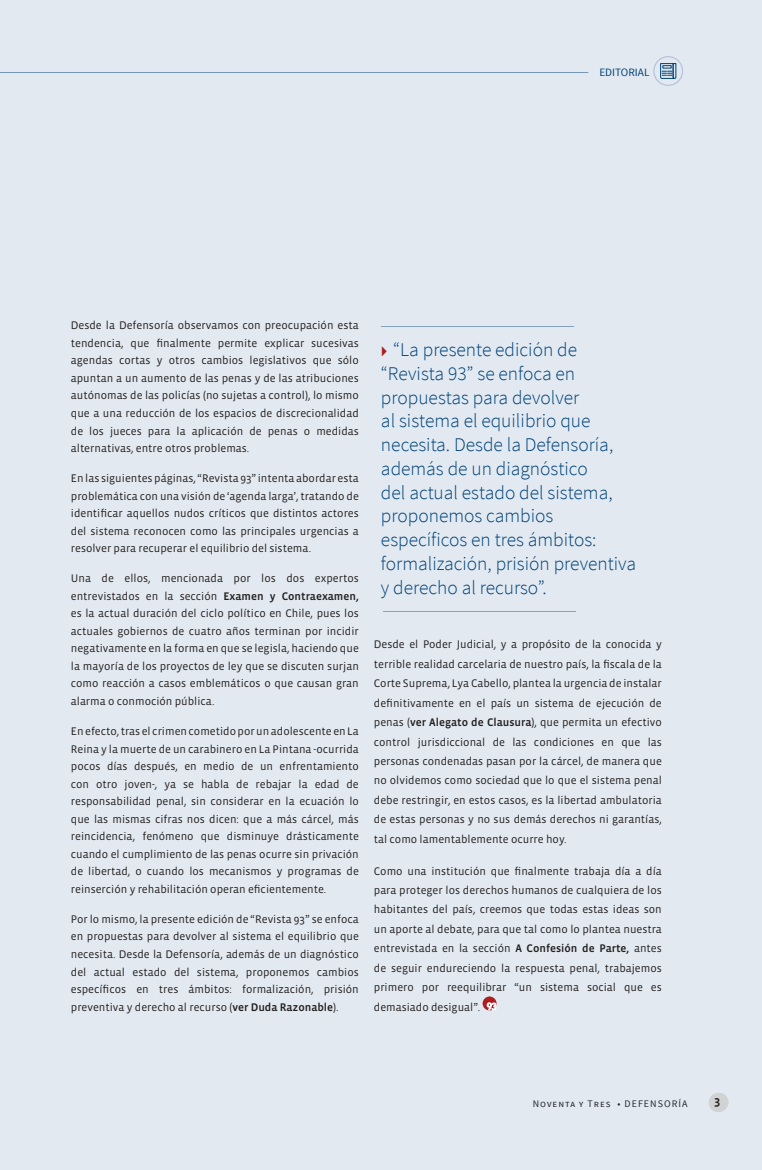
<style>
.page{position:relative;width:762px;height:1170px;background:#fff}
.page>*{position:absolute;margin:0;border:0;box-sizing:border-box;transform-origin:0 0}
.t1{font:300 19.38px/23.8px "Source Sans Pro";color:#004279}
.t2{font:12.5px "Vista Sans Med";color:#231f20}
.t3{font:11.25px/17.5px "Vista Sans";color:#231f20;text-align:justify}
.t4{font:11.25px "Source Sans Pro";color:#004279}
.t5{font:10px "Source Sans Pro";letter-spacing:.1em;color:#231f20}
.s1{font-family:"Vista Sans Med"}
.s2{font-family:"Idealist Sans";font-size:18.75px;color:#b01b1f}
</style>
<div class="page">
<div style="left:0;top:0;width:762px;height:1169px;background:#e2e9f0"></div>
<svg style="left:482px;top:996px;width:14px;height:14px"></svg>
<svg style="left:487px;top:1002px;width:9px;height:8px"></svg>
<div style="left:653px;top:56px;width:30px;height:30px;border:1px solid #b8c3db;border-radius:50%"></div>
<svg style="left:660px;top:56px;width:16px;height:23px"></svg>
<hr style="left:0;top:72px;width:588px;height:1px;background:#004279">
<div style="left:709px;top:1092px;width:19px;height:19px;background:#d1d2d4;border-radius:50%"></div>
<hr style="left:383px;top:611px;width:193px;height:1px;background:#004279">
<hr style="left:381px;top:326px;width:193px;height:1px;background:#004279">
<p class="t4" style="left:599px;top:65px;width:52px">EDITORIAL</p>
<p class="t3" style="left:71px;top:317px;width:289px">Desde la Defensoría observamos con preocupación esta tendencia, que finalmente permite explicar sucesivas agendas cortas y otros cambios legislativos que sólo apuntan a un aumento de las penas y de las atribuciones autónomas de las policías (no sujetas a control), lo mismo que a una reducción de los espacios de discrecionalidad de los jueces para la aplicación de penas o medidas alternativas, entre otros problemas.</p>
<p class="t3" style="left:71px;top:469px;width:289px">En las siguientes páginas, “Revista 93” intenta abordar esta problemática con una visión de ‘agenda larga’, tratando de identificar aquellos nudos críticos que distintos actores del sistema reconocen como las principales urgencias a resolver para recuperar el equilibrio del sistema.</p>
<p class="t3" style="left:71px;top:570px;width:289px">Una de ellos, mencionada por los dos expertos entrevistados en la sección <span class="s1">Examen y Contraexamen, </span>es la actual duración del ciclo político en Chile, pues los actuales gobiernos de cuatro años terminan por incidir negativamente en la forma en que se legisla, haciendo que la mayoría de los proyectos de ley que se discuten surjan como reacción a casos emblemáticos o que causan gran alarma o conmoción pública.</p>
<p class="t3" style="left:71px;top:722px;width:289px">En efecto, tras el crimen cometido por un adolescente en La Reina y la muerte de un carabinero en La Pintana -ocurrida pocos días después, en medio de un enfrentamiento con otro joven-, ya se habla de rebajar la edad de responsabilidad penal, sin considerar en la ecuación lo que las mismas cifras nos dicen: que a más cárcel, más reincidencia, fenómeno que disminuye drásticamente cuando el cumplimiento de las penas ocurre sin privación de libertad, o cuando los mecanismos y programas de reinserción y rehabilitación operan eficientemente.</p>
<p class="t3" style="left:71px;top:910px;width:289px">Por lo mismo, la presente edición de “Revista 93” se enfoca en propuestas para devolver al sistema el equilibrio que necesita. Desde la Defensoría, además de un diagnóstico del actual estado del sistema, proponemos cambios específicos en tres ámbitos: formalización, prisión preventiva y derecho al recurso (<span class="s1">ver Duda Razonable</span>).</p>
<p class="t1" style="left:381px;top:338px;width:256px"><span class="s2">►</span> “La presente edición de “Revista 93” se enfoca en propuestas para devolver<br>al sistema el equilibrio que necesita. Desde la Defensoría, además de un diagnóstico<br>del actual estado del sistema, proponemos cambios específicos en tres ámbitos: formalización, prisión preventiva y derecho al recurso”.</p>
<p class="t3" style="left:374px;top:635px;width:289px;line-height:19.4px">Desde el Poder Judicial, y a propósito de la conocida y terrible realidad carcelaria de nuestro país, la fiscala de la Corte Suprema, Lya Cabello, plantea la urgencia de instalar definitivamente en el país un sistema de ejecución de penas (<span class="s1">ver Alegato de Clausura</span>), que permita un efectivo control jurisdiccional de las condiciones en que las personas condenadas pasan por la cárcel, de manera que no olvidemos como sociedad que lo que el sistema penal debe restringir, en estos casos, es la libertad ambulatoria de estas personas y no sus demás derechos ni garantías, tal como lamentablemente ocurre hoy.</p>
<p class="t3" style="left:374px;top:861px;width:289px;line-height:19.4px">Como una institución que finalmente trabaja día a día para proteger los derechos humanos de cualquiera de los habitantes del país, creemos que todas estas ideas son un aporte al debate, para que tal como lo plantea nuestra entrevistada en la sección <span class="s1">A Confesión de Parte,</span> antes de seguir endureciendo la respuesta penal, trabajemos primero por reequilibrar “un sistema social que es demasiado desigual”.</p>
<p class="t5" style="left:533px;top:1096px;width:156px">Noventa y Tres • DEFENSORÍA</p>
<p class="t2" style="left:714px;top:1094px;width:8px">33</p>
</div>
